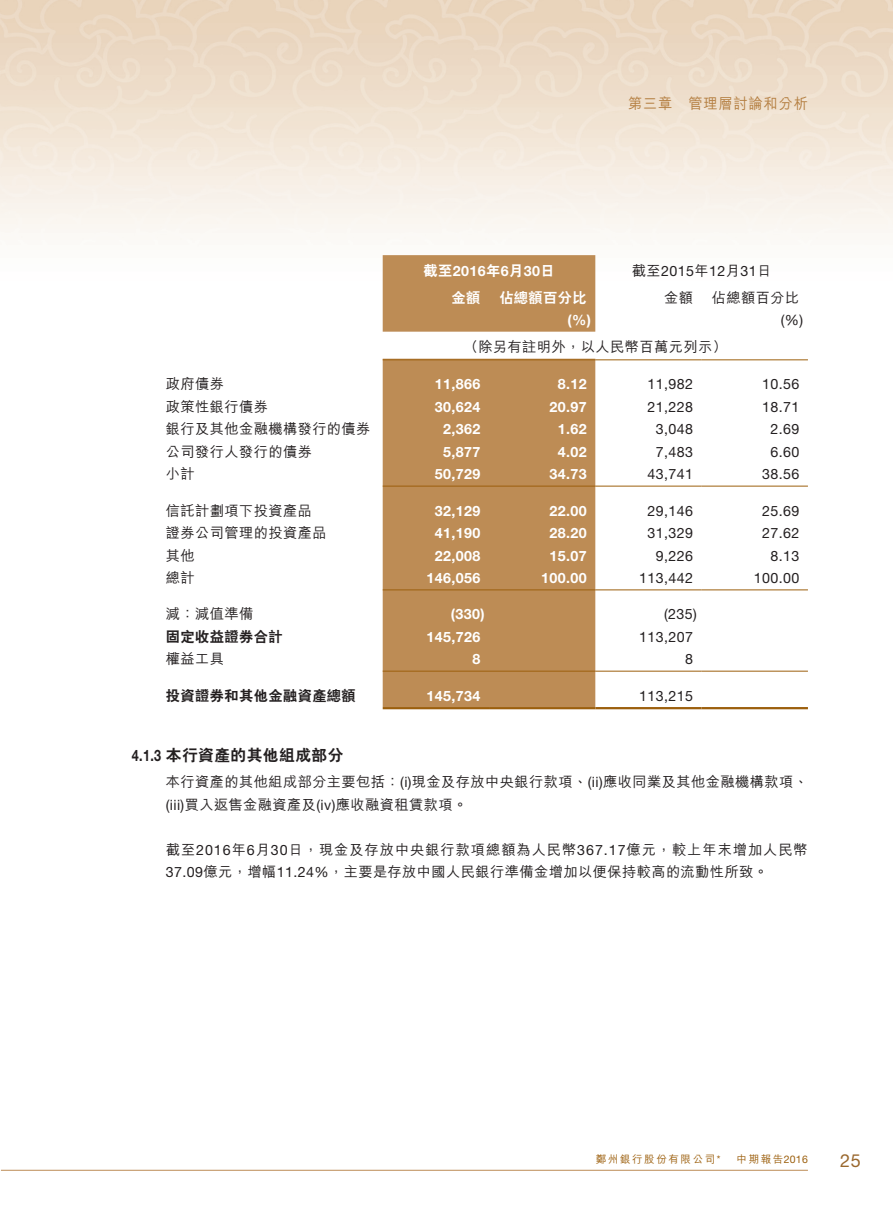
<style>
.page{position:relative;width:893px;height:1212px;background:#fff}
.page>*{position:absolute;margin:0;border:0;box-sizing:border-box;transform-origin:0 0}
.t1{font:18px "Helvetica Neue LT Std";color:#9a682e}
._5__副副標題{font:800 15.75px "C Hei 2 HK";letter-spacing:.03em;color:#231f20}
.t2{font:500 15px "M Hei HK";letter-spacing:.055em;color:#b47e40;scale:.95 1}
._1__內文{font:500 14.25px/22.5px "M Hei HK";letter-spacing:.03em;color:#231f20}
._1__內文-2{font:700 14.25px "Helvetica Neue LT Std";letter-spacing:.03em;color:#fff}
._1__內文-3{font:14.25px "Helvetica Neue LT Std";letter-spacing:.03em;color:#231f20}
._1__內文-4{font:800 14.25px "C Hei 2 HK";letter-spacing:.03em;color:#231f20}
._1__內文-5{font:800 14.25px "C Hei 2 HK";letter-spacing:.03em;color:#fff}
.t3{font:500 10.5px "M Hei HK";letter-spacing:.155em;color:#9c5f0d}
.s1{font-family:"C Hei 2 HK";font-weight:800}
.s2{font-family:"M Hei HK";font-weight:500}
.s3{font-family:"Helvetica Neue LT Std";font-weight:700}
.s4{font-family:"Helvetica Neue LT Std";font-weight:400}
</style>
<div class="page">
<hr style="left:1px;top:1170px;width:807px;height:1px;background:#bd8c55">
<svg style="left:383px;top:255px;width:212px;height:452px;background:#c0925f"></svg>
<hr style="left:383px;top:359px;width:106px;height:1px;background:#9c5f0d">
<hr style="left:489px;top:359px;width:106px;height:1px;background:#9c5f0d">
<hr style="left:595px;top:359px;width:107px;height:1px;background:#9c5f0d">
<hr style="left:702px;top:359px;width:106px;height:1px;background:#9c5f0d">
<hr style="left:383px;top:486px;width:106px;height:1px;background:#9c5f0d">
<hr style="left:489px;top:486px;width:106px;height:1px;background:#9c5f0d">
<hr style="left:595px;top:486px;width:107px;height:1px;background:#9c5f0d">
<hr style="left:702px;top:486px;width:106px;height:1px;background:#9c5f0d">
<hr style="left:383px;top:589px;width:106px;height:1px;background:#9c5f0d">
<hr style="left:489px;top:589px;width:106px;height:1px;background:#9c5f0d">
<hr style="left:595px;top:589px;width:107px;height:1px;background:#9c5f0d">
<hr style="left:702px;top:589px;width:106px;height:1px;background:#9c5f0d">
<hr style="left:383px;top:671px;width:106px;height:1px;background:#9c5f0d">
<hr style="left:489px;top:671px;width:106px;height:1px;background:#9c5f0d">
<hr style="left:595px;top:671px;width:107px;height:1px;background:#9c5f0d">
<hr style="left:702px;top:671px;width:106px;height:1px;background:#9c5f0d">
<hr style="left:383px;top:707px;width:106px;height:2px;background:#9c5f0d">
<hr style="left:489px;top:707px;width:106px;height:2px;background:#9c5f0d">
<hr style="left:595px;top:707px;width:107px;height:2px;background:#9c5f0d">
<hr style="left:702px;top:707px;width:106px;height:2px;background:#9c5f0d">
<p class="t2" style="left:628px;top:92px;width:191px">第三章 管理層討論和分析</p>
<p class="_1__內文-2" style="left:423px;top:262px;width:133px"><span class="s1">截至</span>2016<span class="s1">年</span>6<span class="s1">月</span>30<span class="s1">日</span></p>
<p class="_1__內文-3" style="left:632px;top:262px;width:141px"><span class="s2">截至</span>2015<span class="s2">年</span>12<span class="s2">月</span>31<span class="s2">日</span></p>
<p class="_1__內文-5" style="left:452px;top:290px;width:30px">金額</p>
<p class="_1__內文-5" style="left:499px;top:290px;width:89px">佔總額百分比</p>
<p class="_1__內文" style="left:664px;top:285px;width:30px">金額</p>
<p class="_1__內文" style="left:712px;top:285px;width:89px">佔總額百分比</p>
<p class="_1__內文-2" style="left:568px;top:311px;width:25px">(%)</p>
<p class="_1__內文-3" style="left:781px;top:312px;width:24px">(%)</p>
<p class="_1__內文" style="left:464px;top:335px;width:265px">（除另有註明外，以人民幣百萬元列示）</p>
<p class="_1__內文" style="left:166px;top:372px;width:60px">政府債券</p>
<p class="_1__內文-2" style="left:435px;top:375px;width:47px">11,866</p>
<p class="_1__內文-2" style="left:558px;top:375px;width:30px">8.12</p>
<p class="_1__內文-3" style="left:648px;top:376px;width:47px">11,982</p>
<p class="_1__內文-3" style="left:762px;top:376px;width:39px">10.56</p>
<p class="_1__內文" style="left:166px;top:394px;width:104px">政策性銀行債券</p>
<p class="_1__內文-2" style="left:435px;top:398px;width:47px">30,624</p>
<p class="_1__內文-2" style="left:550px;top:398px;width:39px">20.97</p>
<p class="_1__內文-3" style="left:648px;top:398px;width:47px">21,228</p>
<p class="_1__內文-3" style="left:762px;top:398px;width:39px">18.71</p>
<p class="_1__內文" style="left:166px;top:417px;width:206px">銀行及其他金融機構發行的債券</p>
<p class="_1__內文-2" style="left:443px;top:420px;width:39px">2,362</p>
<p class="_1__內文-2" style="left:558px;top:420px;width:30px">1.62</p>
<p class="_1__內文-3" style="left:656px;top:421px;width:39px">3,048</p>
<p class="_1__內文-3" style="left:770px;top:421px;width:30px">2.69</p>
<p class="_1__內文" style="left:166px;top:439px;width:148px">公司發行人發行的債券</p>
<p class="_1__內文-2" style="left:443px;top:443px;width:39px">5,877</p>
<p class="_1__內文-2" style="left:558px;top:443px;width:30px">4.02</p>
<p class="_1__內文-3" style="left:656px;top:443px;width:39px">7,483</p>
<p class="_1__內文-3" style="left:770px;top:443px;width:30px">6.60</p>
<p class="_1__內文" style="left:166px;top:462px;width:30px">小計</p>
<p class="_1__內文-2" style="left:435px;top:465px;width:47px">50,729</p>
<p class="_1__內文-2" style="left:550px;top:465px;width:39px">34.73</p>
<p class="_1__內文-3" style="left:648px;top:466px;width:47px">43,741</p>
<p class="_1__內文-3" style="left:762px;top:466px;width:39px">38.56</p>
<p class="_1__內文" style="left:166px;top:498px;width:148px">信託計劃項下投資產品</p>
<p class="_1__內文-2" style="left:435px;top:502px;width:47px">32,129</p>
<p class="_1__內文-2" style="left:550px;top:502px;width:39px">22.00</p>
<p class="_1__內文-3" style="left:648px;top:502px;width:47px">29,146</p>
<p class="_1__內文-3" style="left:762px;top:502px;width:39px">25.69</p>
<p class="_1__內文" style="left:166px;top:520px;width:162px">證券公司管理的投資產品</p>
<p class="_1__內文-2" style="left:435px;top:524px;width:47px">41,190</p>
<p class="_1__內文-2" style="left:550px;top:524px;width:39px">28.20</p>
<p class="_1__內文-3" style="left:648px;top:525px;width:47px">31,329</p>
<p class="_1__內文-3" style="left:762px;top:525px;width:39px">27.62</p>
<p class="_1__內文" style="left:166px;top:543px;width:30px">其他</p>
<p class="_1__內文-2" style="left:435px;top:547px;width:47px">22,008</p>
<p class="_1__內文-2" style="left:550px;top:547px;width:39px">15.07</p>
<p class="_1__內文-3" style="left:656px;top:547px;width:39px">9,226</p>
<p class="_1__內文-3" style="left:770px;top:547px;width:30px">8.13</p>
<p class="_1__內文" style="left:166px;top:565px;width:30px">總計</p>
<p class="_1__內文-2" style="left:427px;top:569px;width:55px">146,056</p>
<p class="_1__內文-2" style="left:541px;top:569px;width:47px">100.00</p>
<p class="_1__內文-3" style="left:639px;top:570px;width:55px">113,442</p>
<p class="_1__內文-3" style="left:754px;top:570px;width:47px">100.00</p>
<p class="_1__內文" style="left:166px;top:602px;width:89px">減：減值準備</p>
<p class="_1__內文-2" style="left:451px;top:605px;width:35px">(330)</p>
<p class="_1__內文-3" style="left:664px;top:606px;width:34px">(235)</p>
<p class="_1__內文-4" style="left:166px;top:629px;width:118px">固定收益證券合計</p>
<p class="_1__內文-2" style="left:427px;top:628px;width:55px">145,726</p>
<p class="_1__內文-3" style="left:639px;top:628px;width:55px">113,207</p>
<p class="_1__內文" style="left:166px;top:647px;width:60px">權益工具</p>
<p class="_1__內文-2" style="left:473px;top:650px;width:9px">8</p>
<p class="_1__內文-3" style="left:685px;top:651px;width:9px">8</p>
<p class="_1__內文-4" style="left:166px;top:688px;width:192px">投資證券和其他金融資產總額</p>
<p class="_1__內文-2" style="left:427px;top:687px;width:55px">145,734</p>
<p class="_1__內文-3" style="left:639px;top:687px;width:55px">113,215</p>
<p class="_5__副副標題" style="left:132px;top:747px;width:213px"><span class="s3">4.1.3</span> 本行資產的其他組成部分</p>
<p class="_1__內文" style="left:166px;top:770px;width:644px">本行資產的其他組成部分主要包括：<span class="s4">(i)</span>現金及存放中央銀行款項、<span class="s4">(ii)</span>應收同業及其他金融機構款項、<span class="s4">(iii)</span>買入返售金融資產及<span class="s4">(iv)</span>應收融資租賃款項。</p>
<p class="_1__內文" style="left:166px;top:837px;width:643px">截至<span class="s4">2016</span>年<span class="s4">6</span>月<span class="s4">30</span>日，現金及存放中央銀行款項總額為人民幣<span class="s4">367.17</span>億元，較上年末增加人民幣<br><span class="s4">37.09</span>億元，增幅<span class="s4">11.24%</span>，主要是存放中國人民銀行準備金增加以便保持較高的流動性所致。</p>
<p class="t3" style="left:596px;top:1151px;width:126px">鄭州銀行股份有限公司<span class="s4">*</span></p>
<p class="t3" style="left:737px;top:1151px;width:73px">中期報告<span class="s4">2016</span></p>
<p class="t1" style="left:840px;top:1150px;width:22px">25</p>
</div>
